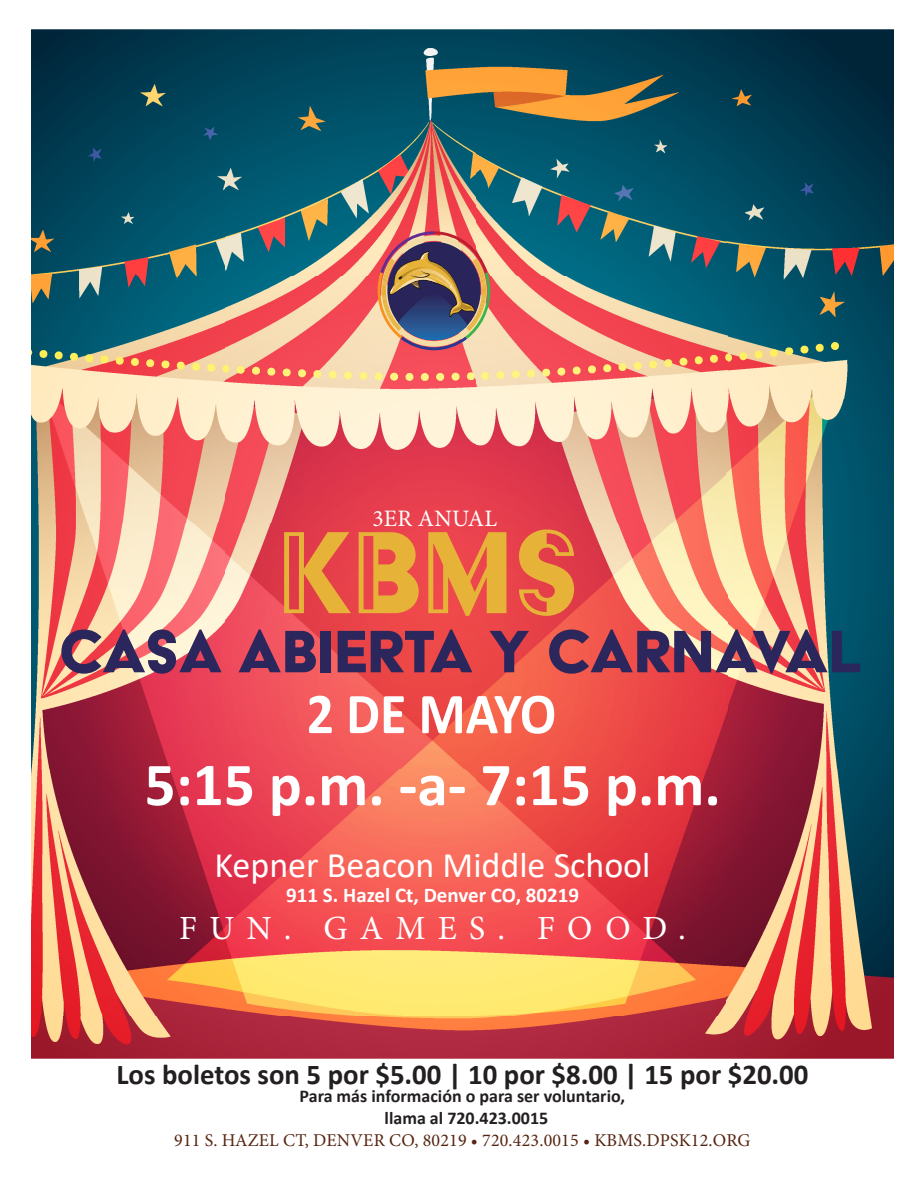
<style>
.page{position:relative;width:918px;height:1188px;background:#fff}
.page>*{position:absolute;margin:0;border:0;box-sizing:border-box;transform-origin:0 0}
.t1{font:135px "Acier BAT Text Noir";color:#e6b238}
.t2{font:69px "Acier BAT Text Solid";letter-spacing:-.005em;color:#2b265b}
.t3{font:700 61.5px "Calibri";color:#fff}
.t4{font:700 58.35px "Calibri";letter-spacing:-.02em;color:#fff;scale:.92 1}
.t5{font:36px "Calibri";color:#fff}
.t6{font:33.9px "Minion Pro";letter-spacing:.36em;color:#fff}
.t7{font:700 28.8px "Calibri";color:#231f20}
.t8{font:23.55px "Minion Pro";letter-spacing:.01em;color:#fff}
.t9{font:700 21px "Calibri";color:#fff}
.t10{font:18px "Minion Pro";letter-spacing:.01em;color:#562511}
.t11{font:700 18px/21.6px "Calibri";color:#231f20;text-align:center}
</style>
<div class="page">
<img style="left:32px;top:30px;width:861px;height:1028px">
<svg style="left:378px;top:231px;width:112px;height:119px;background:#917672"></svg>
<h3 class="t8" style="left:372px;top:502px;width:126px">3ER ANUAL</h3>
<h1 class="t1" style="left:278px;top:501px;width:305px">KBMS</h1>
<h2 class="t2" style="left:58px;top:615px;width:805px">CASA ABIERTA Y CARNAVAL</h2>
<h3 class="t4" style="left:307px;top:673px;width:273px">2 DE MAYO</h3>
<h3 class="t3" style="left:144px;top:741px;width:578px">5:15 p.m. -a- 7:15 p.m.</h3>
<h3 class="t5" style="left:215px;top:840px;width:438px">Kepner Beacon Middle School</h3>
<p class="t9" style="left:286px;top:880px;width:294px">911 S. Hazel Ct, Denver CO, 80219</p>
<h3 class="t6" style="left:179px;top:905px;width:508px">FUN. GAMES. FOOD.</h3>
<h3 class="t7" style="left:116px;top:1054px;width:694px">Los boletos son 5 por $5.00 | 10 por $8.00 | 15 por $20.00</h3>
<p class="t11" style="left:300px;top:1085px;width:327px">Para más información o para ser voluntario, llama al 720.423.0015</p>
<p class="t10" style="left:174px;top:1128px;width:578px">911 S. HAZEL CT, DENVER CO, 80219 • 720.423.0015 • KBMS.DPSK12.ORG</p>
</div>
